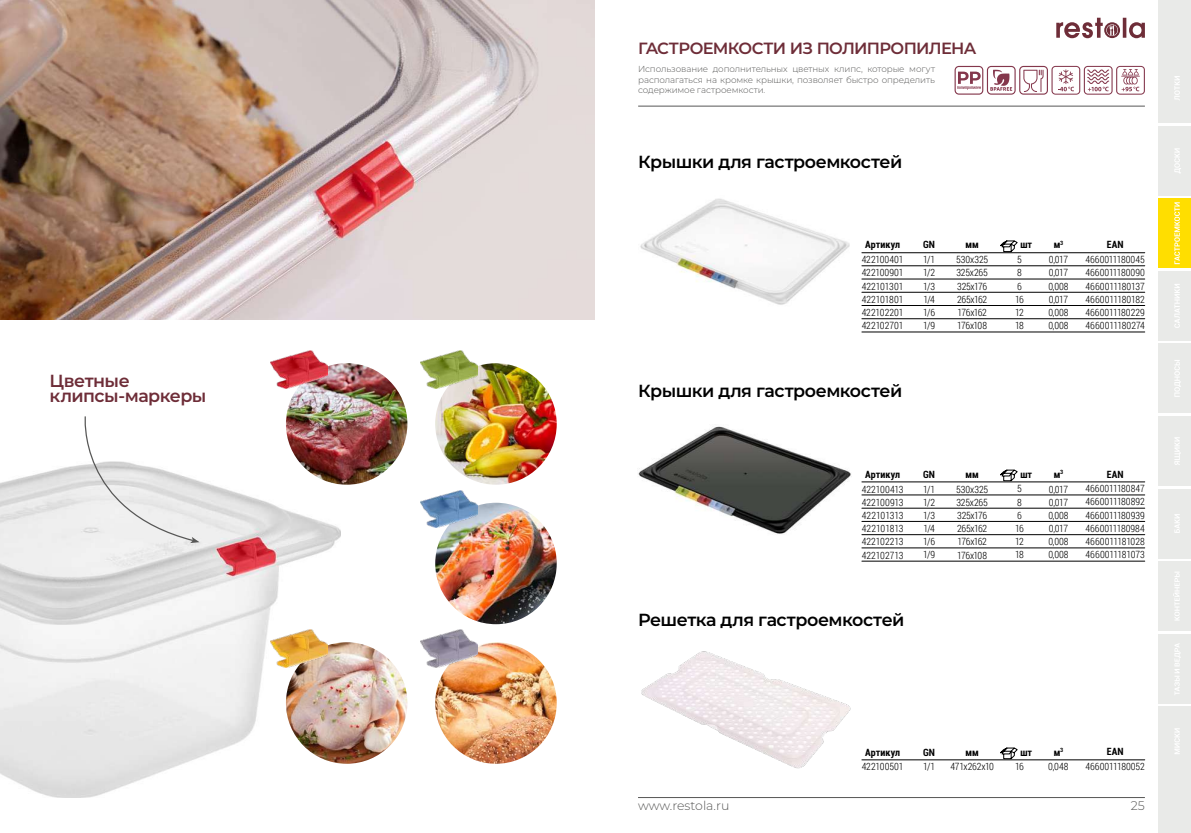
<style>
.page{position:relative;width:1191px;height:833px;background:#fff}
.page>*{position:absolute;margin:0;border:0;box-sizing:border-box;transform-origin:0 0}
.t1{font:600 17.5px "Montserrat";letter-spacing:-.03em;color:#000}
.t2{font:600 17.5px/15px "Montserrat";letter-spacing:-.03em;color:#6e2d38}
.t3{font:600 16.25px "Montserrat";letter-spacing:-.045em;color:#6e2d38}
.t4{font:300 12.5px "Montserrat";color:#575756}
.t5{font:300 10px/13.2px "Roboto Condensed";letter-spacing:-.01em;color:#000;text-align:justify}
.t6{font:700 condensed 10px "Roboto";letter-spacing:.005em;color:#000}
.t7{font:300 8.75px/10.5px "Montserrat";letter-spacing:-.01em;color:#575756;text-align:justify}
</style>
<div class="page">
<svg style="left:1056px;top:18px;width:88px;height:20px"></svg>
<hr style="left:638px;top:797px;width:506px;height:1px;background:#575756">
<img style="left:0;top:472px;width:341px;height:325px">
<img style="left:0;top:0;width:595px;height:319px">
<img style="left:286px;top:363px;width:121px;height:122px;border-radius:61px">
<img style="left:286px;top:642px;width:121px;height:121px;border-radius:61px">
<img style="left:435px;top:363px;width:122px;height:122px;border-radius:61px">
<img style="left:435px;top:503px;width:122px;height:121px;border-radius:61px">
<img style="left:435px;top:642px;width:122px;height:121px;border-radius:61px">
<img style="left:420px;top:490px;width:57px;height:38px">
<img style="left:271px;top:351px;width:57px;height:37px">
<img style="left:420px;top:351px;width:57px;height:37px">
<img style="left:420px;top:630px;width:57px;height:37px">
<img style="left:271px;top:630px;width:57px;height:37px">
<svg style="left:44px;top:416px;width:179px;height:148px"></svg>
<hr style="left:862px;top:482px;width:282px;height:1px;background:#000">
<hr style="left:862px;top:495px;width:282px;height:1px;background:#000">
<hr style="left:862px;top:508px;width:282px;height:1px;background:#000">
<hr style="left:862px;top:521px;width:282px;height:1px;background:#000">
<hr style="left:862px;top:534px;width:282px;height:1px;background:#000">
<hr style="left:862px;top:547px;width:282px;height:1px;background:#000">
<hr style="left:862px;top:561px;width:282px;height:1px;background:#000">
<svg style="left:1000px;top:469px;width:18px;height:12px"></svg>
<div style="left:1158px;top:706px;width:33px;height:127px;background:#e9eae8"></div>
<div style="left:1158px;top:634px;width:33px;height:69px;background:#e9eae8"></div>
<div style="left:1158px;top:561px;width:33px;height:70px;background:#e9eae8"></div>
<div style="left:1158px;top:488px;width:33px;height:70px;background:#e9eae8"></div>
<div style="left:1158px;top:416px;width:33px;height:70px;background:#e9eae8"></div>
<div style="left:1158px;top:343px;width:33px;height:70px;background:#e9eae8"></div>
<div style="left:1158px;top:271px;width:33px;height:70px;background:#e9eae8"></div>
<div style="left:1158px;top:198px;width:33px;height:70px;background:#ffde00"></div>
<div style="left:1158px;top:126px;width:33px;height:69px;background:#e9eae8"></div>
<div style="left:1158px;top:0;width:33px;height:123px;background:#e9eae8"></div>
<svg style="left:1174px;top:728px;width:5px;height:26px"></svg>
<svg style="left:1174px;top:643px;width:6px;height:52px"></svg>
<svg style="left:1173px;top:572px;width:6px;height:48px"></svg>
<svg style="left:1174px;top:514px;width:5px;height:19px"></svg>
<svg style="left:1174px;top:437px;width:7px;height:28px"></svg>
<svg style="left:1174px;top:360px;width:7px;height:37px"></svg>
<svg style="left:1174px;top:284px;width:5px;height:44px"></svg>
<svg style="left:1174px;top:202px;width:5px;height:62px"></svg>
<svg style="left:1174px;top:148px;width:7px;height:25px"></svg>
<svg style="left:1174px;top:76px;width:5px;height:24px"></svg>
<img style="left:638px;top:426px;width:213px;height:108px">
<hr style="left:862px;top:252px;width:282px;height:1px;background:#000">
<hr style="left:862px;top:759px;width:282px;height:1px;background:#000">
<hr style="left:862px;top:265px;width:282px;height:1px;background:#000">
<hr style="left:862px;top:279px;width:282px;height:1px;background:#000">
<hr style="left:862px;top:292px;width:282px;height:1px;background:#000">
<hr style="left:862px;top:305px;width:282px;height:1px;background:#000">
<hr style="left:862px;top:318px;width:282px;height:1px;background:#000">
<hr style="left:862px;top:332px;width:282px;height:1px;background:#000">
<svg style="left:1000px;top:240px;width:18px;height:12px"></svg>
<svg style="left:1000px;top:747px;width:18px;height:12px"></svg>
<img style="left:640px;top:198px;width:210px;height:107px">
<img style="left:641px;top:651px;width:210px;height:118px">
<hr style="left:638px;top:106px;width:506px;height:1px;background:#575756">
<svg style="left:954px;top:66px;width:190px;height:29px"></svg>
<h1 class="t2" style="left:50px;top:372px;width:158px">Цветные клипсы-маркеры</h1>
<h2 class="t3" style="left:638px;top:36px;width:340px">ГАСТРОЕМКОСТИ ИЗ ПОЛИПРОПИЛЕНА</h2>
<p class="t7" style="left:638px;top:64px;width:298px">Использование дополнительных цветных клипс, которые могут располагаться на кромке крышки, позволяет быстро определить содержимое гастроемкости.</p>
<h1 class="t1" style="left:638px;top:149px;width:266px">Крышки для гастроемкостей</h1>
<p class="t6" style="left:865px;top:238px;width:36px">Артикул</p>
<p class="t6" style="left:923px;top:238px;width:13px">GN</p>
<p class="t6" style="left:965px;top:238px;width:15px">мм</p>
<p class="t5" style="left:861px;top:253px;width:43px">422100401</p>
<p class="t5" style="left:923px;top:253px;width:14px">1/1</p>
<p class="t5" style="left:956px;top:253px;width:34px">530х325</p>
<p class="t5" style="left:861px;top:266px;width:43px">422100901<br>422101301<br>422101801<br>422102201<br>422102701</p>
<p class="t5" style="left:923px;top:266px;width:14px">1/2<br>1/3<br>1/4<br>1/6<br>1/9</p>
<p class="t5" style="left:956px;top:266px;width:33px">325х265<br>325х176<br>265х162<br>176х162<br>176х108</p>
<h1 class="t1" style="left:638px;top:378px;width:266px">Крышки для гастроемкостей</h1>
<p class="t6" style="left:1020px;top:238px;width:13px">шт</p>
<p class="t6" style="left:1053px;top:238px;width:11px">м<sup>3</sup></p>
<p class="t6" style="left:1106px;top:238px;width:18px">EAN</p>
<p class="t5" style="left:1017px;top:253px;width:6px">5</p>
<p class="t5" style="left:1048px;top:253px;width:21px">0,017</p>
<p class="t5" style="left:1085px;top:253px;width:61px">4660011180045</p>
<p class="t5" style="left:1015px;top:266px;width:10px;text-align:left">8<br>6<br>16<br>12<br>18</p>
<p class="t5" style="left:1048px;top:266px;width:22px">0,017<br>0,008<br>0,017<br>0,008<br>0,008</p>
<p class="t5" style="left:1085px;top:266px;width:61px">4660011180090<br>4660011180137<br>4660011180182<br>4660011180229<br>4660011180274</p>
<p class="t6" style="left:865px;top:467px;width:36px">Артикул</p>
<p class="t6" style="left:923px;top:467px;width:13px">GN</p>
<p class="t6" style="left:965px;top:467px;width:15px">мм</p>
<p class="t6" style="left:1020px;top:467px;width:13px">шт</p>
<p class="t6" style="left:1053px;top:467px;width:11px">м<sup>3</sup></p>
<p class="t5" style="left:956px;top:482px;width:34px;text-align:left">530х325<br>325х265<br>325х176<br>265х162<br>176х162<br>176х108</p>
<p class="t6" style="left:1106px;top:467px;width:18px">EAN</p>
<p class="t5" style="left:861px;top:482px;width:43px">422100413<br>422100913<br>422101313<br>422101813<br>422102213<br>422102713</p>
<p class="t5" style="left:1015px;top:482px;width:10px;text-align:left">5<br>8<br>6<br>16<br>12<br>18</p>
<p class="t5" style="left:1085px;top:482px;width:61px">4660011180847<br>4660011180892<br>4660011180939<br>4660011180984<br>4660011181028<br>4660011181073</p>
<p class="t5" style="left:923px;top:482px;width:14px">1/1<br>1/2<br>1/3<br>1/4<br>1/6<br>1/9</p>
<p class="t5" style="left:1048px;top:482px;width:22px">0,017<br>0,017<br>0,008<br>0,017<br>0,008<br>0,008</p>
<h1 class="t1" style="left:638px;top:607px;width:268px">Решетка для гастроемкостей</h1>
<p class="t6" style="left:865px;top:745px;width:36px">Артикул</p>
<p class="t5" style="left:861px;top:760px;width:43px">422100501</p>
<p class="t6" style="left:923px;top:745px;width:13px">GN</p>
<p class="t5" style="left:923px;top:760px;width:14px">1/1</p>
<p class="t6" style="left:965px;top:745px;width:15px">мм</p>
<p class="t5" style="left:950px;top:760px;width:45px">471х262х10</p>
<p class="t6" style="left:1020px;top:745px;width:13px">шт</p>
<p class="t5" style="left:1015px;top:760px;width:10px">16</p>
<p class="t6" style="left:1053px;top:745px;width:11px">м<sup>3</sup></p>
<p class="t5" style="left:1048px;top:760px;width:22px">0,048</p>
<p class="t6" style="left:1106px;top:745px;width:18px">EAN</p>
<p class="t5" style="left:1085px;top:760px;width:61px">4660011180052</p>
<p class="t4" style="left:638px;top:797px;width:93px">www.restola.ru</p>
<p class="t4" style="left:1130px;top:797px;width:16px">25</p>
</div>
